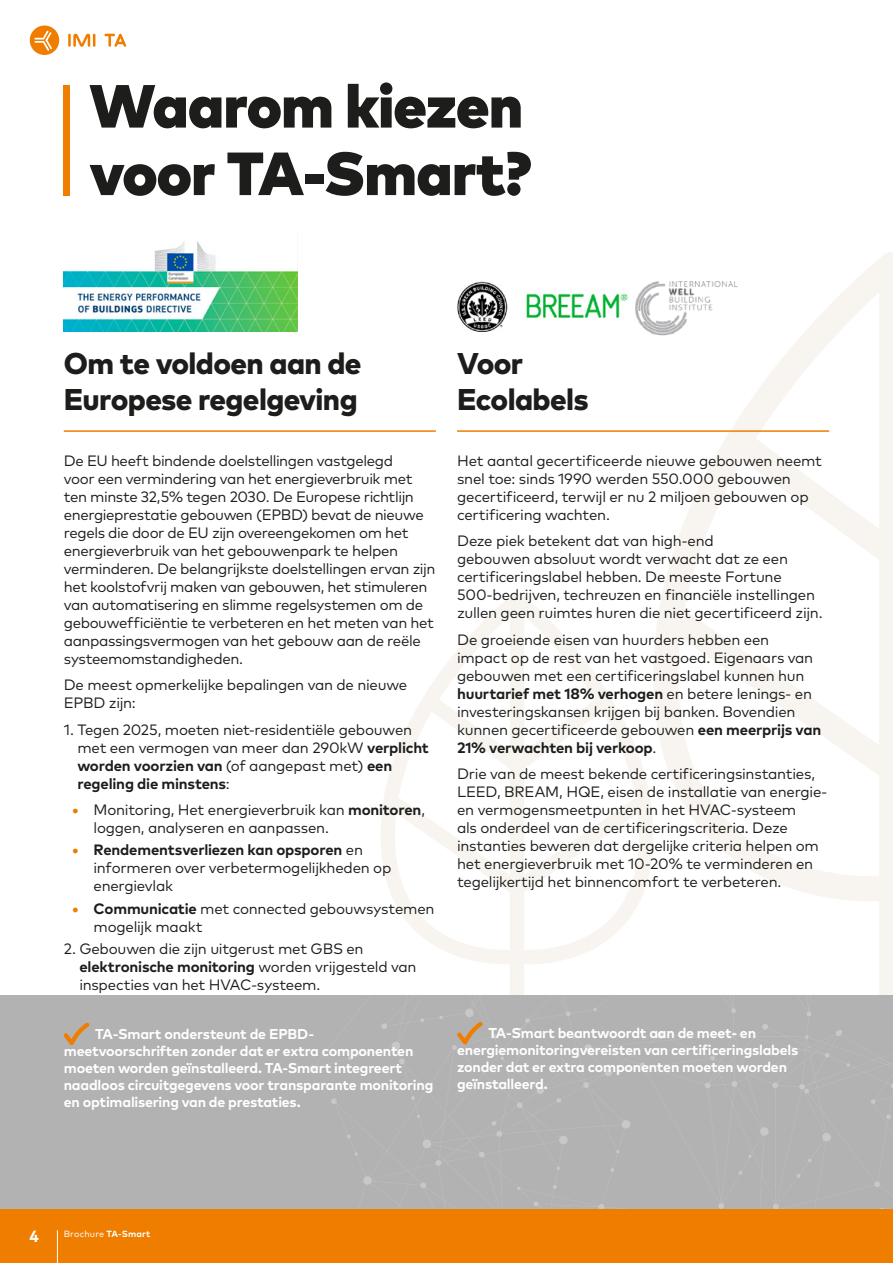
<style>
.page{position:relative;width:893px;height:1263px;background:#fff}
.page>*{position:absolute;margin:0;border:0;box-sizing:border-box;transform-origin:0 0}
.t1{font:900 60.75px/67.5px "Mark Pro";letter-spacing:-.015em;color:#1d1d1b}
.t2{font:800 30px/36px "Mark Pro";letter-spacing:-.02em;color:#1d1d1b}
.t3{font:700 16.2px "Mark Pro";color:#fff}
.t4{font:15px/18px "Mark Pro";letter-spacing:-.02em;color:#1d1d1b}
.t5{font:700 14.25px/17.1px "Mark Pro";letter-spacing:-.015em;color:#fff}
.t6{font:9px "Mark Pro";letter-spacing:.01em;color:#fff}
.s1{font-weight:700}
.s2{font-weight:700;color:#ef7d00}
</style>
<div class="page">
<svg style="left:381px;top:594px;width:272px;height:370px"></svg>
<svg style="left:421px;top:693px;width:192px;height:79px"></svg>
<svg style="left:382px;top:793px;width:269px;height:103px"></svg>
<div style="left:510px;top:593px;width:14px;height:455px;background:#f8f4f0;border-radius:7px"></div>
<svg style="left:657px;top:252px;width:236px;height:743px"></svg>
<img style="left:635px;top:274px;width:103px;height:62px">
<img style="left:457px;top:281px;width:50px;height:50px">
<img style="left:526px;top:291px;width:102px;height:27px">
<img style="left:64px;top:241px;width:233px;height:90px">
<hr style="left:64px;top:430px;width:372px;height:2px;background:#ef7d00">
<hr style="left:457px;top:430px;width:372px;height:2px;background:#ef7d00">
<div style="left:0;top:995px;width:893px;height:214px;background:#b3b2b2"></div>
<svg style="left:310px;top:1005px;width:583px;height:204px"></svg>
<svg style="left:457px;top:1022px;width:26px;height:22px"></svg>
<svg style="left:64px;top:1023px;width:25px;height:22px"></svg>
<div style="left:64px;top:85px;width:6px;height:110px;background:#ef7d00"></div>
<div style="left:0;top:1209px;width:893px;height:54px;background:#ef7d00"></div>
<svg style="left:68px;top:34px;width:27px;height:13px"></svg>
<svg style="left:104px;top:34px;width:22px;height:13px"></svg>
<svg style="left:30px;top:26px;width:29px;height:29px"></svg>
<hr style="left:57px;top:1230px;width:1px;height:33px;background:#fff">
<h1 class="t1" style="left:89px;top:67px;width:444px">Waarom kiezen voor TA-Smart?</h1>
<h2 class="t2" style="left:64px;top:342px;width:299px">Om te voldoen aan de<br>Europese regelgeving</h2>
<h2 class="t2" style="left:457px;top:342px;width:133px">Voor<br>Ecolabels</h2>
<p class="t4" style="left:64px;top:450px;width:373px">De EU heeft bindende doelstellingen vastgelegd<br>voor een vermindering van het energieverbruik met ten minste 32,5% tegen 2030. De Europese richtlijn energieprestatie gebouwen (EPBD) bevat de nieuwe regels die door de EU zijn overeengekomen om het energieverbruik van het gebouwenpark te helpen verminderen. De belangrijkste doelstellingen ervan zijn het koolstofvrij maken van gebouwen, het stimuleren van automatisering en slimme regelsystemen om de gebouwefficiëntie te verbeteren en het meten van het aanpassingsvermogen van het gebouw aan de reële systeemomstandigheden.</p>
<p class="t4" style="left:64px;top:675px;width:345px">De meest opmerkelijke bepalingen van de nieuwe<br>EPBD zijn:</p>
<p class="t4" style="left:77px;top:719px;width:353px;text-indent:-14px">1. Tegen 2025, moeten niet-residentiële gebouwen met een vermogen van meer dan 290kW <span class="s1">verplicht worden voorzien van</span> (of aangepast met) <span class="s1">een regeling die minstens</span>:</p>
<p class="t4" style="left:94px;top:800px;width:333px;text-indent:-21px"><span class="s2">•</span> Monitoring, Het energieverbruik kan <span class="s1">monitoren</span>, loggen, analyseren en aanpassen.</p>
<p class="t4" style="left:94px;top:840px;width:299px;text-indent:-21px"><span class="s2">•</span> <span class="s1">Rendementsverliezen kan opsporen</span> en informeren over verbetermogelijkheden op energievlak</p>
<p class="t4" style="left:94px;top:898px;width:342px;text-indent:-21px"><span class="s2">•</span> <span class="s1">Communicatie</span> met connected gebouwsystemen mogelijk maakt</p>
<p class="t4" style="left:79px;top:938px;width:339px;text-indent:-16px">2. Gebouwen die zijn uitgerust met GBS en <span class="s1">elektronische monitoring</span> worden vrijgesteld van inspecties van het HVAC-systeem.</p>
<p class="t5" style="left:64px;top:1024px;width:371px;text-indent:31px">TA-Smart ondersteunt de EPBD&shy;meetvoorschriften zonder dat er extra componenten moeten worden geïnstalleerd. TA-Smart integreert naadloos circuitgegevens voor transparante monitoring en optimalisering van de prestaties.</p>
<p class="t4" style="left:457px;top:450px;width:366px">Het aantal gecertificeerde nieuwe gebouwen neemt snel toe: sinds 1990 werden 550.000 gebouwen gecertificeerd, terwijl er nu 2 miljoen gebouwen op certificering wachten.</p>
<p class="t4" style="left:457px;top:531px;width:367px">Deze piek betekent dat van high-end<br>gebouwen absoluut wordt verwacht dat ze een certificeringslabel hebben. De meeste Fortune 500-bedrijven, techreuzen en financiële instellingen zullen geen ruimtes huren die niet gecertificeerd zijn.</p>
<p class="t4" style="left:457px;top:629px;width:366px">De groeiende eisen van huurders hebben een impact op de rest van het vastgoed. Eigenaars van gebouwen met een certificeringslabel kunnen hun <span class="s1">huurtarief met 18% verhogen</span> en betere lenings- en investeringskansen krijgen bij banken. Bovendien kunnen gecertificeerde gebouwen <span class="s1">een meerprijs van 21% verwachten bij verkoop</span>.</p>
<p class="t4" style="left:457px;top:764px;width:372px">Drie van de meest bekende certificeringsinstanties, LEED, BREAM, HQE, eisen de installatie van energie&shy;en vermogensmeetpunten in het HVAC-systeem<br>als onderdeel van de certificeringscriteria. Deze instanties beweren dat dergelijke criteria helpen om het energieverbruik met 10-20% te verminderen en tegelijkertijd het binnencomfort te verbeteren.</p>
<p class="t5" style="left:457px;top:1023px;width:343px;text-indent:31px">TA-Smart beantwoordt aan de meet- en energiemonitoringvereisten van certificeringslabels zonder dat er extra componenten moeten worden geïnstalleerd.</p>
<p class="t3" style="left:29px;top:1223px;width:11px">4</p>
<p class="t6" style="left:64px;top:1226px;width:88px">Brochure <span class="s1">TA-Smart</span></p>
</div>
